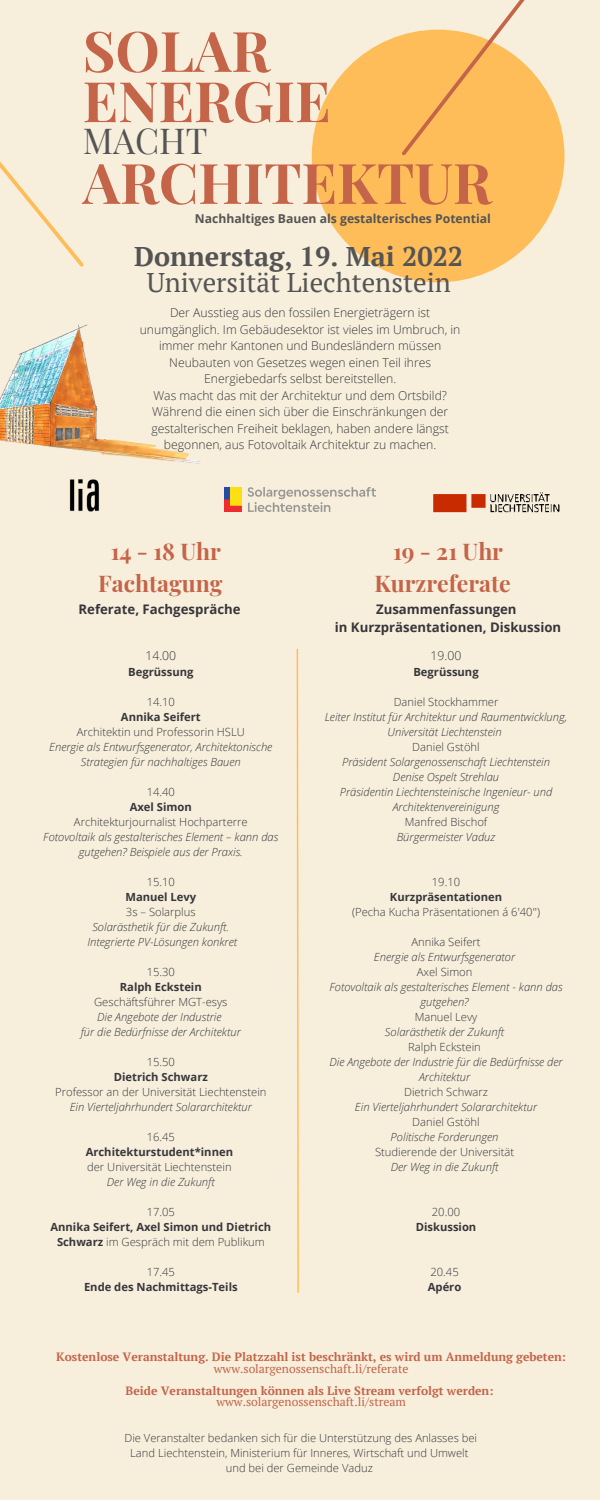
<style>
.page{position:relative;width:600px;height:1500px;background:#f7efdc}
.page>*{position:absolute;margin:0;border:0;box-sizing:border-box;transform-origin:0 0}
.t1{font:700 56px "Playfair Display";color:#c46449}
.t2{font:35px "Playfair Display";color:#545454}
.t3{font:27px "PT Serif";color:#545454}
.t4{font:700 27px "PT Serif";color:#545454}
.t5{font:700 23px "Playfair Display";color:#c46449}
.t6{font:700 13.2px "Open Sans";color:#37363b}
.t7{font:300 12.2px/16.5px "Open Sans";color:#37363b;text-align:center}
.t8{font:700 12.2px "Open Sans";color:#545454}
.t9{font:700 12px/11.2px "PT Serif";color:#c46449;text-align:center}
.t10{font:12px "PT Serif";color:#c46449}
.t11{font:italic 300 11.2px/15px "Open Sans";color:#37363b;text-align:center}
.t12{font:300 11.2px "Open Sans";color:#37363b}
.t13{font:700 11.2px/15px "Open Sans";color:#37363b;text-align:center}
.s1{font-weight:300}
.s2{font-weight:400}
</style>
<div class="page">
<div style="left:312px;top:30px;width:253px;height:252px;background:#ffbd59;border-radius:50%"></div>
<svg style="left:399px;top:0;width:166px;height:159px"></svg>
<img style="left:224px;top:488px;width:151px;height:24px">
<svg style="left:0;top:161px;width:84px;height:106px"></svg>
<img style="left:69px;top:487px;width:30px;height:24px">
<img style="left:0;top:324px;width:201px;height:163px">
<img style="left:433px;top:492px;width:127px;height:21px">
<svg style="left:296px;top:648px;width:3px;height:645px"></svg>
<p class="t1" style="left:83px;top:11px;width:189px">SOLAR</p>
<p class="t1" style="left:83px;top:62px;width:249px">ENERGIE</p>
<p class="t2" style="left:83px;top:117px;width:126px">MACHT</p>
<p class="t1" style="left:83px;top:143px;width:411px">ARCHITEKTUR</p>
<p class="t8" style="left:195px;top:210px;width:298px">Nachhaltiges Bauen als gestalterisches Potential</p>
<p class="t4" style="left:134px;top:238px;width:330px">Donnerstag, 19. Mai 2022</p>
<p class="t3" style="left:147px;top:264px;width:306px">Universität Liechtenstein</p>
<p class="t7" style="left:140px;top:304px;width:322px">Der Ausstieg aus den fossilen Energieträgern ist unumgänglich. Im Gebäudesektor ist vieles im Umbruch, in immer mehr Kantonen und Bundesländern müssen Neubauten von Gesetzes wegen einen Teil ihres Energiebedarfs selbst bereitstellen.</p>
<p class="t7" style="left:151px;top:387px;width:299px">Was macht das mit der Architektur und dem Ortsbild?<br>Während die einen sich über die Einschränkungen der gestalterischen Freiheit beklagen, haben andere längst begonnen, aus Fotovoltaik Architektur zu machen.</p>
<p class="t5" style="left:111px;top:535px;width:112px">14 - 18 Uhr</p>
<p class="t5" style="left:98px;top:567px;width:126px">Fachtagung</p>
<p class="t6" style="left:79px;top:599px;width:164px">Referate, Fachgespräche</p>
<p class="t7" style="left:145px;top:647px;width:32px">14.00</p>
<p class="t13" style="left:128px;top:664px;width:67px">Begrüssung</p>
<p class="t12" style="left:147px;top:694px;width:30px">14.10</p>
<p class="t13" style="left:121px;top:709px;width:81px">Annika Seifert</p>
<p class="t12" style="left:77px;top:724px;width:170px">Architektin und Professorin HSLU</p>
<p class="t11" style="left:49px;top:739px;width:225px">Energie als Entwurfsgenerator, Architektonische<br>Strategien für nachhaltiges Bauen</p>
<p class="t12" style="left:147px;top:784px;width:30px">14.40</p>
<p class="t13" style="left:130px;top:799px;width:64px">Axel Simon</p>
<p class="t12" style="left:74px;top:814px;width:175px">Architekturjournalist Hochparterre</p>
<p class="t11" style="left:43px;top:829px;width:237px">Fotovoltaik als gestalterisches Element – kann das gutgehen? Beispiele aus der Praxis.</p>
<p class="t12" style="left:147px;top:874px;width:30px">15.10</p>
<p class="t13" style="left:125px;top:889px;width:72px">Manuel Levy</p>
<p class="t12" style="left:126px;top:904px;width:71px">3s – Solarplus</p>
<p class="t11" style="left:92px;top:919px;width:138px">Solarästhetik für die Zukunft.</p>
<p class="t11" style="left:87px;top:934px;width:151px">Integrierte PV-Lösungen konkret</p>
<p class="t12" style="left:147px;top:964px;width:30px">15.30</p>
<p class="t13" style="left:120px;top:979px;width:83px">Ralph Eckstein</p>
<p class="t12" style="left:94px;top:994px;width:135px">Geschäftsführer MGT-esys</p>
<p class="t11" style="left:97px;top:1009px;width:126px">Die Angebote der Industrie</p>
<p class="t11" style="left:81px;top:1024px;width:162px">für die Bedürfnisse der Architektur</p>
<p class="t12" style="left:147px;top:1054px;width:30px">15.50</p>
<p class="t13" style="left:114px;top:1069px;width:96px">Dietrich Schwarz</p>
<p class="t12" style="left:55px;top:1084px;width:213px">Professor an der Universität Liechtenstein</p>
<p class="t11" style="left:70px;top:1099px;width:184px">Ein Vierteljahrhundert Solararchitektur</p>
<p class="t12" style="left:147px;top:1129px;width:30px">16.45</p>
<p class="t13" style="left:86px;top:1144px;width:149px">Architekturstudent*innen</p>
<p class="t12" style="left:87px;top:1159px;width:146px">der Universität Liechtenstein</p>
<p class="t11" style="left:107px;top:1174px;width:109px">Der Weg in die Zukunft</p>
<p class="t12" style="left:147px;top:1204px;width:30px">17.05</p>
<p class="t13" style="left:50px;top:1219px;width:222px">Annika Seifert, Axel Simon und Dietrich<br>Schwarz <span class="s1">im Gespräch mit dem Publikum</span></p>
<p class="t12" style="left:147px;top:1264px;width:30px">17.45</p>
<p class="t13" style="left:84px;top:1279px;width:155px">Ende des Nachmittags-Teils</p>
<p class="t5" style="left:393px;top:535px;width:112px">19 - 21 Uhr</p>
<p class="t5" style="left:375px;top:567px;width:138px">Kurzreferate</p>
<p class="t6" style="left:376px;top:599px;width:142px">Zusammenfassungen</p>
<p class="t6" style="left:335px;top:617px;width:228px">in Kurzpräsentationen, Diskussion</p>
<p class="t7" style="left:431px;top:647px;width:32px">19.00</p>
<p class="t13" style="left:413px;top:664px;width:67px">Begrüssung</p>
<p class="t12" style="left:394px;top:694px;width:106px">Daniel Stockhammer</p>
<p class="t11" style="left:325px;top:709px;width:244px">Leiter Institut für Architektur und Raumentwicklung,<br>Universität Liechtenstein</p>
<p class="t12" style="left:412px;top:739px;width:69px">Daniel Gstöhl</p>
<p class="t11" style="left:342px;top:754px;width:209px">Präsident Solargenossenschaft Liechtenstein</p>
<p class="t11" style="left:393px;top:769px;width:108px">Denise Ospelt Strehlau</p>
<p class="t11" style="left:340px;top:784px;width:214px">Präsidentin Liechtensteinische Ingenieur- und<br>Architektenvereinigung</p>
<p class="t12" style="left:405px;top:814px;width:84px">Manfred Bischof</p>
<p class="t11" style="left:397px;top:829px;width:100px">Bürgermeister Vaduz</p>
<p class="t12" style="left:432px;top:874px;width:30px">19.10</p>
<p class="t13" style="left:390px;top:889px;width:114px">Kurzpräsentationen</p>
<p class="t12" style="left:352px;top:904px;width:189px">(Pecha Kucha Präsentationen á 6'40'')</p>
<p class="t12" style="left:411px;top:934px;width:71px">Annika Seifert</p>
<p class="t11" style="left:374px;top:949px;width:143px">Energie als Entwurfsgenerator</p>
<p class="t12" style="left:417px;top:964px;width:57px">Axel Simon</p>
<p class="t11" style="left:330px;top:979px;width:235px">Fotovoltaik als gestalterisches Element - kann das gutgehen?</p>
<p class="t12" style="left:415px;top:1009px;width:64px">Manuel Levy</p>
<p class="t11" style="left:385px;top:1024px;width:121px">Solarästhetik der Zukunft</p>
<p class="t12" style="left:408px;top:1039px;width:74px">Ralph Eckstein</p>
<p class="t11" style="left:329px;top:1054px;width:235px">Die Angebote der Industrie für die Bedürfnisse der<br>Architektur</p>
<p class="t12" style="left:404px;top:1084px;width:85px">Dietrich Schwarz</p>
<p class="t11" style="left:355px;top:1099px;width:184px">Ein Vierteljahrhundert Solararchitektur</p>
<p class="t12" style="left:412px;top:1114px;width:69px">Daniel Gstöhl</p>
<p class="t11" style="left:391px;top:1129px;width:109px">Politische Forderungen</p>
<p class="t12" style="left:375px;top:1144px;width:141px">Studierende der Universität</p>
<p class="t11" style="left:391px;top:1159px;width:109px">Der Weg in die Zukunft</p>
<p class="t12" style="left:432px;top:1204px;width:30px">20.00</p>
<p class="t13" style="left:416px;top:1219px;width:62px">Diskussion</p>
<p class="t12" style="left:430px;top:1264px;width:30px">20.45</p>
<p class="t13" style="left:428px;top:1279px;width:35px">Apéro</p>
<p class="t9" style="left:56px;top:1351px;width:511px">Kostenlose Veranstaltung. Die Platzzahl ist beschränkt, es wird um Anmeldung gebeten: <span class="s2">www.solargenossenschaft.li/referate</span></p>
<p class="t9" style="left:126px;top:1385px;width:369px">Beide Veranstaltungen können als Live Stream verfolgt werden:</p>
<p class="t10" style="left:217px;top:1394px;width:191px">www.solargenossenschaft.li/stream</p>
<p class="t12" style="left:124px;top:1430px;width:354px">Die Veranstalter bedanken sich für die Unterstützung des Anlasses bei</p>
<p class="t12" style="left:130px;top:1445px;width:340px">Land Liechtenstein, Ministerium für Inneres, Wirtschaft und Umwelt</p>
<p class="t12" style="left:226px;top:1460px;width:148px">und bei der Gemeinde Vaduz</p>
</div>
